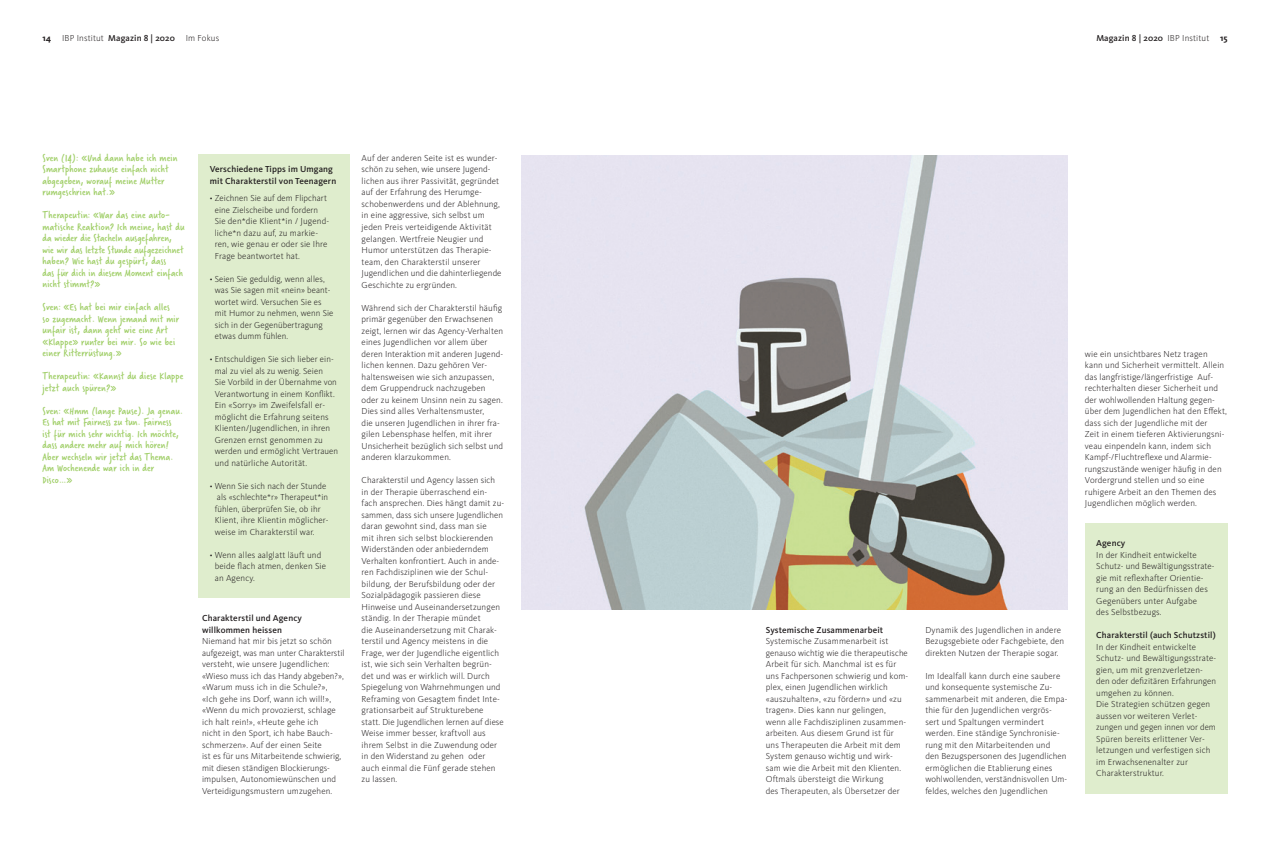
<style>
.page{position:relative;width:1270px;height:842px;background:#fff}
.page>*{position:absolute;margin:0;border:0;box-sizing:border-box;transform-origin:0 0}
.t1{font:11px/11.5px "Verveine";letter-spacing:.015em;color:#9fce66}
.t2{font:300 9px/11.5px "Kievit OT";letter-spacing:.015em;color:#231f20}
.t3{font:500 9px/11.5px "Kievit OT";letter-spacing:.015em;color:#231f20}
.s1{font-weight:700}
.s2{font-weight:500}
.s3{font-weight:300}
</style>
<div class="page">
<img style="left:521px;top:155px;width:547px;height:455px">
<div style="left:198px;top:154px;width:152px;height:444px;background:#dfedcd"></div>
<div style="left:1085px;top:523px;width:142px;height:271px;background:#dfedcd"></div>
<p class="t2" style="left:43px;top:32px;width:178px"><span class="s1">14</span> IBP Institut <span class="s2">Magazin 8 | 2020</span> Im Fokus</p>
<p class="t3" style="left:1096px;top:32px;width:133px">Magazin 8 | 2020 <span class="s3">IBP Institut</span> <span class="s1">15</span></p>
<p class="t1" style="left:43px;top:152px;width:136px">Sven (14): «Und dann habe ich mein<br>Smartphone zuhause einfach nicht abgegeben, worauf meine Mutter rumgeschrien hat.»</p>
<p class="t1" style="left:43px;top:209px;width:143px">Therapeutin: «War das eine auto&shy;matische Reaktion? Ich meine, hast du da wieder die Stacheln ausgefahren, wie wir das letzte Stunde aufgezeichnet haben? Wie hast du gespürt, dass<br>das für dich in diesem Moment einfach nicht stimmt?»</p>
<p class="t1" style="left:43px;top:301px;width:138px">Sven: «Es hat bei mir einfach alles so zugemacht. Wenn jemand mit mir unfair ist, dann geht wie eine Art «Klappe» runter bei mir. So wie bei einer Ritterrüstung.»</p>
<p class="t1" style="left:43px;top:370px;width:142px">Therapeutin: «Kannst du diese Klappe jetzt auch spüren?»</p>
<p class="t1" style="left:43px;top:405px;width:142px">Sven: «Hmm (lange Pause). Ja genau.<br>Es hat mit Fairness zu tun. Fairness<br>ist für mich sehr wichtig. Ich möchte, dass andere mehr auf mich hören!<br>Aber wechseln wir jetzt das Thema.<br>Am Wochenende war ich in der<br>Disco…»</p>
<p class="t3" style="left:210px;top:164px;width:128px">Verschiedene Tipps im Umgang mit Charakterstil von Teenagern</p>
<p class="t2" style="left:215px;top:193px;width:115px;text-indent:-5px">• Zeichnen Sie auf dem Flipchart eine Zielscheibe und fordern<br>Sie den*die Klient*in / Jugend&shy;liche*n dazu auf, zu markie&shy;ren, wie genau er oder sie Ihre<br>Frage beantwortet hat.</p>
<p class="t2" style="left:215px;top:273px;width:120px;text-indent:-5px">• Seien Sie geduldig, wenn alles, was Sie sagen mit «nein» beant&shy;wortet wird. Versuchen Sie es mit Humor zu nehmen, wenn Sie sich in der Gegenübertragung etwas dumm fühlen.</p>
<p class="t2" style="left:215px;top:354px;width:125px;text-indent:-5px">• Entschuldigen Sie sich lieber ein&shy;mal zu viel als zu wenig. Seien<br>Sie Vorbild in der Übernahme von<br>Verantwortung in einem Konflikt.<br>Ein «Sorry» im Zweifelsfall er&shy;möglicht die Erfahrung seitens<br>Klienten/Jugendlichen, in ihren<br>Grenzen ernst genommen zu werden und ermöglicht Vertrauen und natürliche Autorität.</p>
<p class="t2" style="left:215px;top:480px;width:115px;text-indent:-5px">• Wenn Sie sich nach der Stunde als «schlechte*r» Therapeut*in fühlen, überprüfen Sie, ob ihr<br>Klient, ihre Klientin möglicher&shy;weise im Charakterstil war.</p>
<p class="t2" style="left:215px;top:549px;width:113px;text-indent:-5px">• Wenn alles aalglatt läuft und beide flach atmen, denken Sie an Agency.</p>
<p class="t3" style="left:202px;top:612px;width:101px">Charakterstil und Agency willkommen heissen</p>
<p class="t2" style="left:202px;top:635px;width:144px">Niemand hat mir bis jetzt so schön aufgezeigt, was man unter Charakterstil versteht, wie unsere Jugendlichen: «Wieso muss ich das Handy abgeben?», «Warum muss ich in die Schule?», «Ich gehe ins Dorf, wann ich will!», «Wenn du mich provozierst, schlage ich halt rein!», «Heute gehe ich<br>nicht in den Sport, ich habe Bauch&shy;schmerzen». Auf der einen Seite<br>ist es für uns Mitarbeitende schwierig, mit diesen ständigen Blockierungs&shy;impulsen, Autonomiewünschen und Verteidigungsmustern umzugehen.</p>
<p class="t2" style="left:362px;top:152px;width:141px">Auf der anderen Seite ist es wunder&shy;schön zu sehen, wie unsere Jugend&shy;lichen aus ihrer Passivität, gegründet auf der Erfahrung des Herumge&shy;schobenwerdens und der Ablehnung, in eine aggressive, sich selbst um jeden Preis verteidigende Aktivität gelangen. Wertfreie Neugier und Humor unterstützen das Therapie&shy;team, den Charakterstil unserer Jugendlichen und die dahinterliegende Geschichte zu ergründen.</p>
<p class="t2" style="left:362px;top:302px;width:143px">Während sich der Charakterstil häufig primär gegenüber den Erwachsenen zeigt, lernen wir das Agency-Verhalten eines Jugendlichen vor allem über deren Interaktion mit anderen Jugend&shy;lichen kennen. Dazu gehören Ver&shy;haltensweisen wie sich anzupassen, dem Gruppendruck nachzugeben oder zu keinem Unsinn nein zu sagen.<br>Dies sind alles Verhaltensmuster,<br>die unseren Jugendlichen in ihrer fra&shy;gilen Lebensphase helfen, mit ihrer Unsicherheit bezüglich sich selbst und anderen klarzukommen.</p>
<p class="t2" style="left:362px;top:474px;width:144px">Charakterstil und Agency lassen sich in der Therapie überraschend ein&shy;fach ansprechen. Dies hängt damit zu&shy;sammen, dass sich unsere Jugendlichen daran gewohnt sind, dass man sie<br>mit ihren sich selbst blockierenden Widerständen oder anbiederndem Verhalten konfrontiert. Auch in ande&shy;ren Fachdisziplinen wie der Schul&shy;bildung, der Berufsbildung oder der Sozialpädagogik passieren diese Hinweise und Auseinandersetzungen ständig. In der Therapie mündet<br>die Auseinandersetzung mit Charak&shy;terstil und Agency meistens in die Frage, wer der Jugendliche eigentlich ist, wie sich sein Verhalten begrün-- det und was er wirklich will. Durch Spiegelung von Wahrnehmungen und Reframing von Gesagtem findet Inte&shy;grationsarbeit auf Strukturebene statt. Die Jugendlichen lernen auf diese Weise immer besser, kraftvoll aus ihrem Selbst in die Zuwendung oder in den Widerstand zu gehen oder auch einmal die Fünf gerade stehen zu lassen.</p>
<p class="t3" style="left:766px;top:624px;width:119px">Systemische Zusammenarbeit</p>
<p class="t2" style="left:766px;top:635px;width:144px">Systemische Zusammenarbeit ist genauso wichtig wie die therapeutische Arbeit für sich. Manchmal ist es für uns Fachpersonen schwierig und kom&shy;plex, einen Jugendlichen wirklich «auszuhalten», «zu fördern» und «zu tragen». Dies kann nur gelingen,<br>wenn alle Fachdisziplinen zusammen&shy;arbeiten. Aus diesem Grund ist für uns Therapeuten die Arbeit mit dem System genauso wichtig und wirk-- sam wie die Arbeit mit den Klienten.<br>Oftmals übersteigt die Wirkung<br>des Therapeuten, als Übersetzer der</p>
<p class="t2" style="left:925px;top:624px;width:140px">Dynamik des Jugendlichen in andere<br>Bezugsgebiete oder Fachgebiete, den direkten Nutzen der Therapie sogar.</p>
<p class="t2" style="left:925px;top:670px;width:144px">Im Idealfall kann durch eine saubere und konsequente systemische Zu&shy;sammenarbeit mit anderen, die Empa&shy;thie für den Jugendlichen vergrös-<br>sert und Spaltungen vermindert werden. Eine ständige Synchronisie&shy;rung mit den Mitarbeitenden und<br>den Bezugspersonen des Jugendlichen ermöglichen die Etablierung eines wohlwollenden, verständnisvollen Um&shy;feldes, welches den Jugendlichen</p>
<p class="t2" style="left:1085px;top:348px;width:144px">wie ein unsichtbares Netz tragen kann und Sicherheit vermittelt. Allein das langfristige/längerfristige Auf&shy;rechterhalten dieser Sicherheit und der wohlwollenden Haltung gegen&shy;über dem Jugendlichen hat den Effekt, dass sich der Jugendliche mit der<br>Zeit in einem tieferen Aktivierungsni&shy;veau einpendeln kann, indem sich Kampf-/Fluchtreflexe und Alarmie&shy;rungszustände weniger häufig in den Vordergrund stellen und so eine ruhigere Arbeit an den Themen des Jugendlichen möglich werden.</p>
<p class="t3" style="left:1096px;top:538px;width:31px">Agency</p>
<p class="t2" style="left:1096px;top:549px;width:120px">In der Kindheit entwickelte<br>Schutz- und Bewältigungsstrate&shy;gie mit reflexhafter Orientie&shy;rung an den Bedürfnissen des<br>Gegenübers unter Aufgabe<br>des Selbstbezugs.</p>
<p class="t3" style="left:1096px;top:630px;width:121px">Charakterstil (auch Schutzstil)</p>
<p class="t2" style="left:1096px;top:641px;width:121px">In der Kindheit entwickelte<br>Schutz- und Bewältigungsstrate&shy;gien, um mit grenzverletzen&shy;den oder defizitären Erfahrungen umgehen zu können.<br>Die Strategien schützen gegen aussen vor weiteren Verlet&shy;zungen und gegen innen vor dem<br>Spüren bereits erlittener Ver&shy;letzungen und verfestigen sich im Erwachsenenalter zur<br>Charakterstruktur.</p>
</div>
